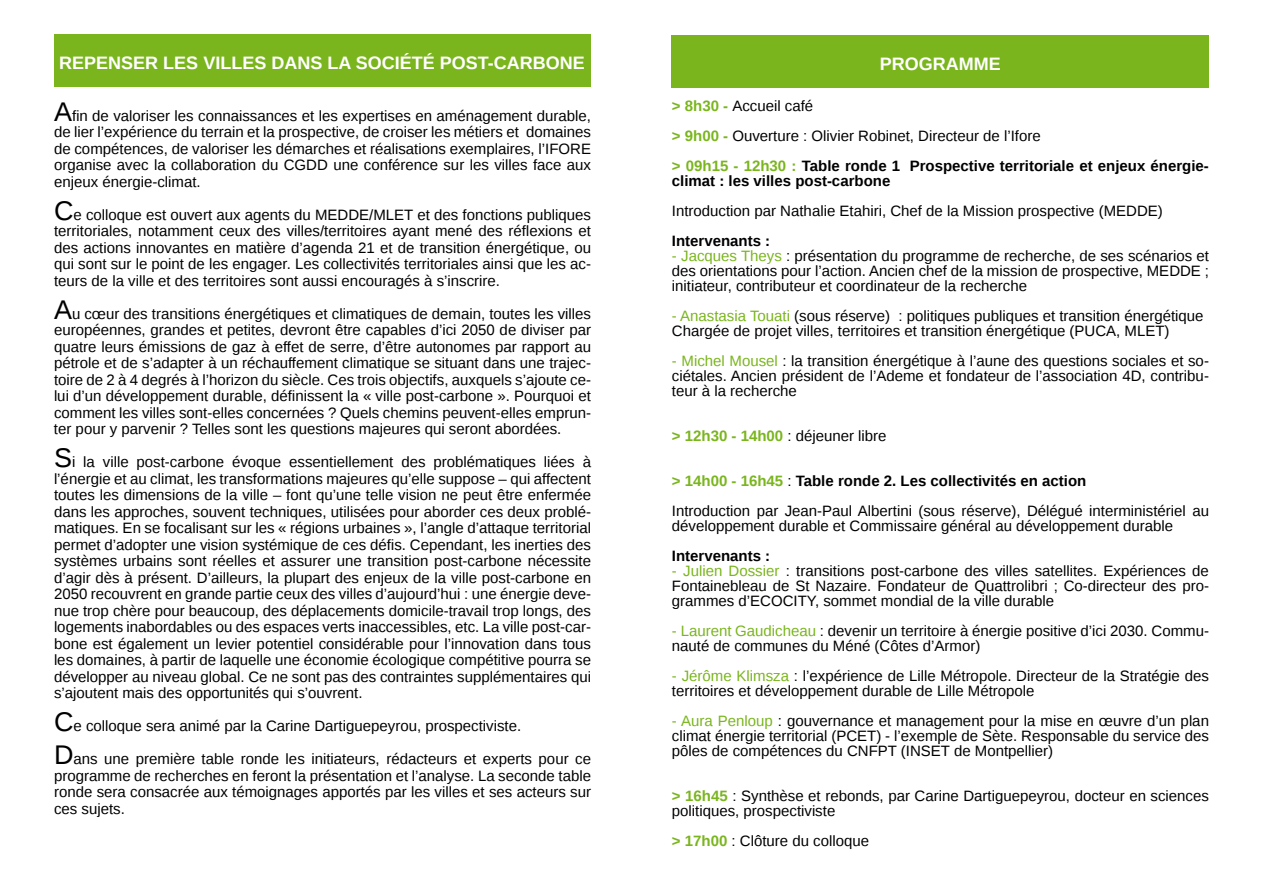
<style>
.page{position:relative;width:1263px;height:893px;background:#fff}
.page>*{position:absolute;margin:0;border:0;box-sizing:border-box;transform-origin:0 0}
.t1{font:700 18px "Liberation Sans";color:#fff}
.t2{font:15px/16.5px "Liberation Sans";color:#000;text-align:justify}
.t3{font:700 15px "Liberation Sans";color:#000}
.s1{font-weight:700;color:#7ab51d}
.s2{font-weight:700}
.s3{color:#7ab51d}
.s4{font-size:27px}
</style>
<div class="page">
<div style="left:54px;top:34px;width:536px;height:52px;background:#7ab51d"></div>
<div style="left:672px;top:35px;width:537px;height:52px;background:#7ab51d"></div>
<p class="t1" style="left:59px;top:50px;width:26px">Repe</p>
<p class="t1" style="left:108px;top:50px;width:107px">nser les ville</p>
<p class="t1" style="left:254px;top:50px;width:330px">s dans la société post-carbone</p>
<p class="t1" style="left:880px;top:51px;width:122px">PROGRAMME</p>
<p class="t2" style="left:672px;top:91px;width:539px;line-height:30px;text-align:left"><span class="s1">&gt; 8h30 -</span> Accueil café<br><span class="s1">&gt; 9h00 -</span> Ouverture : Olivier Robinet, Directeur de l’Ifore<br><span class="s1">&gt; 09h15 - 12h30 :</span> <span class="s2">Table ronde 1 Prospective territoriale et enjeux énergie-</span></p>
<p class="t3" style="left:672px;top:170px;width:220px">climat : les villes post-carbone</p>
<p class="t2" style="left:672px;top:203px;width:492px">Introduction par Nathalie Etahiri, Chef de la Mission prospective (MEDDE)</p>
<p class="t3" style="left:672px;top:230px;width:100px">Intervenants :</p>
<p class="t2" style="left:672px;top:249px;width:539px;line-height:15px"><span class="s3">- Jacques Theys</span> : présentation du programme de recherche, de ses scénarios et des orientations pour l’action. Ancien chef de la mission de prospective, MEDDE ; initiateur, contributeur et coordinateur de la recherche</p>
<p class="t2" style="left:672px;top:309px;width:533px;line-height:15px"><span class="s3">- Anastasia Touati</span> (sous réserve) : politiques publiques et transition énergétique<br>Chargée de projet villes, territoires et transition énergétique (PUCA, MLET)</p>
<p class="t2" style="left:672px;top:354px;width:539px;line-height:15px"><span class="s3">- Michel Mousel</span> : la transition énergétique à l’aune des questions sociales et so&shy;ciétales. Ancien président de l’Ademe et fondateur de l’association 4D, contribu&shy;teur à la recherche</p>
<p class="t2" style="left:672px;top:428px;width:216px"><span class="s1">&gt; 12h30 - 14h00</span> : déjeuner libre</p>
<p class="t2" style="left:672px;top:466px;width:539px;line-height:30px"><span class="s1">&gt; 14h00 - 16h45</span> : <span class="s2">Table ronde 2. Les collectivités en action<br></span>Introduction par Jean-Paul Albertini (sous réserve), Délégué interministériel au</p>
<p class="t2" style="left:672px;top:518px;width:503px">développement durable et Commissaire général au développement durable</p>
<p class="t3" style="left:672px;top:545px;width:100px">Intervenants :</p>
<p class="t2" style="left:672px;top:564px;width:539px;line-height:15px"><span class="s3">- Julien Dossier</span> : transitions post-carbone des villes satellites. Expériences de Fontainebleau de St Nazaire. Fondateur de Quattrolibri ; Co-directeur des pro&shy;grammes d’ECOCITY, sommet mondial de la ville durable</p>
<p class="t2" style="left:672px;top:624px;width:539px;line-height:15px"><span class="s3">- Laurent Gaudicheau</span> : devenir un territoire à énergie positive d’ici 2030. Commu&shy;nauté de communes du Méné (Côtes d’Armor)</p>
<p class="t2" style="left:672px;top:669px;width:538px;line-height:15px"><span class="s3">- Jérôme Klimsza</span> : l’expérience de Lille Métropole. Directeur de la Stratégie des territoires et développement durable de Lille Métropole</p>
<p class="t2" style="left:672px;top:714px;width:539px;line-height:15px"><span class="s3">- Aura Penloup</span> : gouvernance et management pour la mise en œuvre d’un plan climat énergie territorial (PCET) - l’exemple de Sète. Responsable du service des pôles de compétences du CNFPT (INSET de Montpellier)</p>
<p class="t2" style="left:672px;top:789px;width:538px;line-height:15px"><span class="s1">&gt; 16h45</span> : Synthèse et rebonds, par Carine Dartiguepeyrou, docteur en sciences politiques, prospectiviste</p>
<p class="t2" style="left:672px;top:833px;width:199px"><span class="s1">&gt; 17h00</span> : Clôture du colloque</p>
<p class="t2" style="left:54px;top:108px;width:539px"><span class="s4">A</span>fin de valoriser les connaissances et les expertises en aménagement durable, de lier l’expérience du terrain et la prospective, de croiser les métiers et domaines de compétences, de valoriser les démarches et réalisations exemplaires, l’IFORE organise avec la collaboration du CGDD une conférence sur les villes face aux enjeux énergie-climat.</p>
<p class="t2" style="left:54px;top:207px;width:539px"><span class="s4">C</span>e colloque est ouvert aux agents du MEDDE/MLET et des fonctions publiques territoriales, notamment ceux des villes/territoires ayant mené des réflexions et des actions innovantes en matière d’agenda 21 et de transition énergétique, ou qui sont sur le point de les engager. Les collectivités territoriales ainsi que les ac&shy;teurs de la ville et des territoires sont aussi encouragés à s’inscrire.</p>
<p class="t2" style="left:54px;top:306px;width:539px"><span class="s4">A</span>u cœur des transitions énergétiques et climatiques de demain, toutes les villes européennes, grandes et petites, devront être capables d’ici 2050 de diviser par quatre leurs émissions de gaz à effet de serre, d’être autonomes par rapport au pétrole et de s’adapter à un réchauffement climatique se situant dans une trajec&shy;toire de 2 à 4 degrés à l’horizon du siècle. Ces trois objectifs, auxquels s’ajoute ce&shy;lui d’un développement durable, définissent la « ville post-carbone ». Pourquoi et comment les villes sont-elles concernées ? Quels chemins peuvent-elles emprun&shy;ter pour y parvenir ? Telles sont les questions majeures qui seront abordées.</p>
<p class="t2" style="left:54px;top:454px;width:539px"><span class="s4">S</span>i la ville post-carbone évoque essentiellement des problématiques liées à l’énergie et au climat, les transformations majeures qu’elle suppose – qui affectent toutes les dimensions de la ville – font qu’une telle vision ne peut être enfermée dans les approches, souvent techniques, utilisées pour aborder ces deux problé&shy;matiques. En se focalisant sur les « régions urbaines », l’angle d’attaque territorial permet d’adopter une vision systémique de ces défis. Cependant, les inerties des systèmes urbains sont réelles et assurer une transition post-carbone nécessite d’agir dès à présent. D’ailleurs, la plupart des enjeux de la ville post-carbone en 2050 recouvrent en grande partie ceux des villes d’aujourd’hui : une énergie deve&shy;nue trop chère pour beaucoup, des déplacements domicile-travail trop longs, des logements inabordables ou des espaces verts inaccessibles, etc. La ville post-car&shy;bone est également un levier potentiel considérable pour l’innovation dans tous les domaines, à partir de laquelle une économie écologique compétitive pourra se développer au niveau global. Ce ne sont pas des contraintes supplémentaires qui s’ajoutent mais des opportunités qui s’ouvrent.</p>
<p class="t2" style="left:54px;top:718px;width:469px"><span class="s4">C</span>e colloque sera animé par la Carine Dartiguepeyrou, prospectiviste.</p>
<p class="t2" style="left:54px;top:751px;width:539px"><span class="s4">D</span>ans une première table ronde les initiateurs, rédacteurs et experts pour ce programme de recherches en feront la présentation et l’analyse. La seconde table ronde sera consacrée aux témoignages apportés par les villes et ses acteurs sur ces sujets.</p>
</div>
